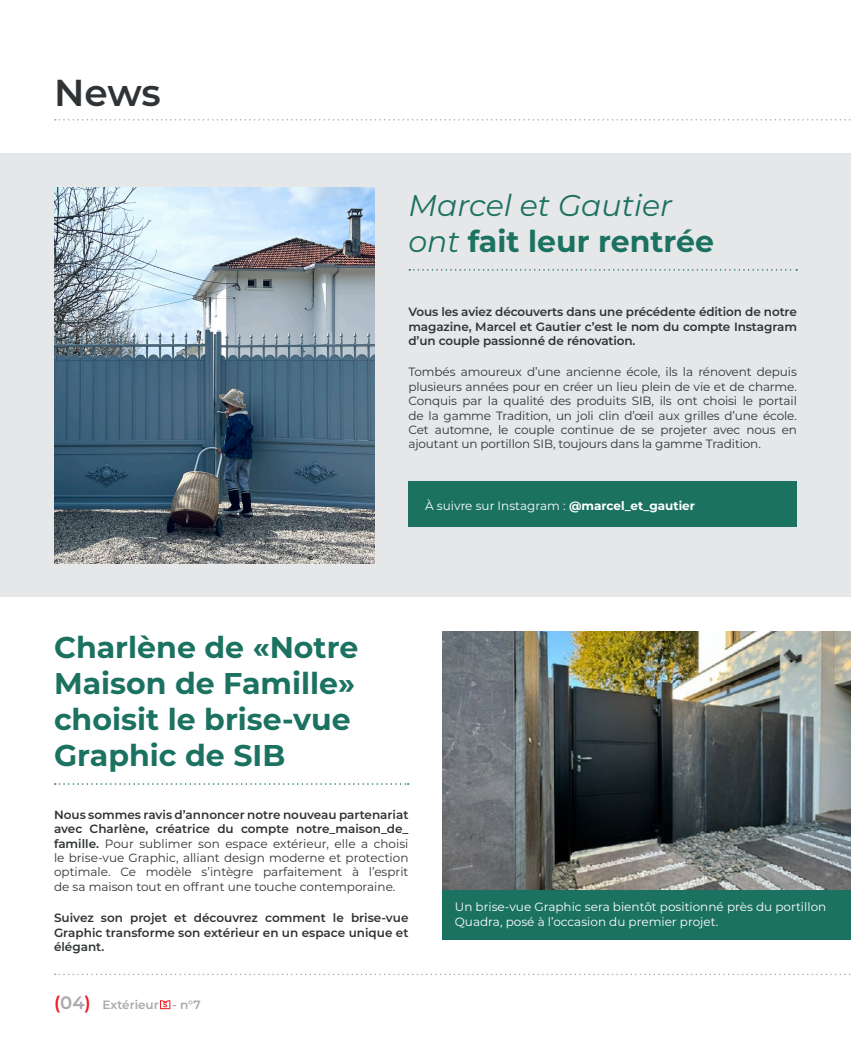
<style>
.page{position:relative;width:851px;height:1063px;background:#fff}
.page>*{position:absolute;margin:0;border:0;box-sizing:border-box;transform-origin:0 0}
.t1{font:600 37.5px "Montserrat";color:#303335}
.t2{font:700 30px/36px "Montserrat";color:#1c7261}
.t3{font:italic 30px/36px "Montserrat";color:#1c7261}
.t4{font:12px/14.4px "Montserrat";letter-spacing:-.01em;color:#303335;text-align:justify}
.t5{font:600 12px/14.4px "Montserrat";letter-spacing:-.01em;color:#303335;text-align:justify}
.t6{font:12px/14.4px "Montserrat";color:#fff}
.t7{font:600 12px "Montserrat";color:#a8a9ad}
.s1{font-weight:700;font-style:normal}
.s2{font-weight:700}
.s3{font-weight:600}
.s4{font-size:18px;color:#ec1d25}
.s5{font-size:18px}
</style>
<div class="page">
<svg style="left:160px;top:1000px;width:10px;height:9px"></svg>
<div style="left:0;top:153px;width:850px;height:444px;background:#e6e7e9"></div>
<img style="left:54px;top:187px;width:320px;height:376px">
<svg style="left:55px;top:783px;width:353px;height:2px"></svg>
<div style="left:408px;top:482px;width:388px;height:45px;background:#1c7261"></div>
<svg style="left:409px;top:269px;width:388px;height:2px"></svg>
<img style="left:442px;top:631px;width:408px;height:260px">
<div style="left:442px;top:891px;width:408px;height:49px;background:#1c7261"></div>
<svg style="left:55px;top:974px;width:796px;height:1px"></svg>
<svg style="left:55px;top:119px;width:796px;height:2px"></svg>
<p class="t1" style="left:54px;top:66px;width:108px">News</p>
<p class="t2" style="left:54px;top:628px;width:306px">Charlène de «Notre<br>Maison de Famille» choisit le brise-vue<br>Graphic de SIB</p>
<p class="t3" style="left:408px;top:186px;width:307px">Marcel et Gautier ont <span class="s1">fait leur rentrée</span></p>
<p class="t5" style="left:408px;top:304px;width:390px">Vous les aviez découverts dans une précédente édition de notre magazine, Marcel et Gautier c’est le nom du compte Instagram d’un couple passionné de rénovation.</p>
<p class="t4" style="left:408px;top:365px;width:390px">Tombés amoureux d’une ancienne école, ils la rénovent depuis plusieurs années pour en créer un lieu plein de vie et de charme.<br>Conquis par la qualité des produits SIB, ils ont choisi le portail de la gamme Tradition, un joli clin d’œil aux grilles d’une école.<br>Cet automne, le couple continue de se projeter avec nous en ajoutant un portillon SIB, toujours dans la gamme Tradition.</p>
<p class="t6" style="left:425px;top:498px;width:271px">À suivre sur Instagram : <span class="s2">@marcel_et_gautier</span></p>
<p class="t4" style="left:54px;top:807px;width:356px"><span class="s3">Nous sommes ravis d’annoncer notre nouveau partenariat avec Charlène, créatrice du compte notre_maison_de_ famille.</span> Pour sublimer son espace extérieur, elle a choisi le brise-vue Graphic, alliant design moderne et protection optimale. Ce modèle s’intègre parfaitement à l’esprit de sa maison tout en offrant une touche contemporaine.</p>
<p class="t5" style="left:54px;top:910px;width:356px">Suivez son projet et découvrez comment le brise-vue Graphic transforme son extérieur en un espace unique et élégant.</p>
<p class="t7" style="left:54px;top:996px;width:148px"><span class="s4">(</span><span class="s5">04</span><span class="s4">)</span> Extérieur - n°7</p>
<p class="t6" style="left:455px;top:899px;width:373px">Un brise-vue Graphic sera bientôt positionné près du portillon<br>Quadra, posé à l’occasion du premier projet.</p>
</div>
